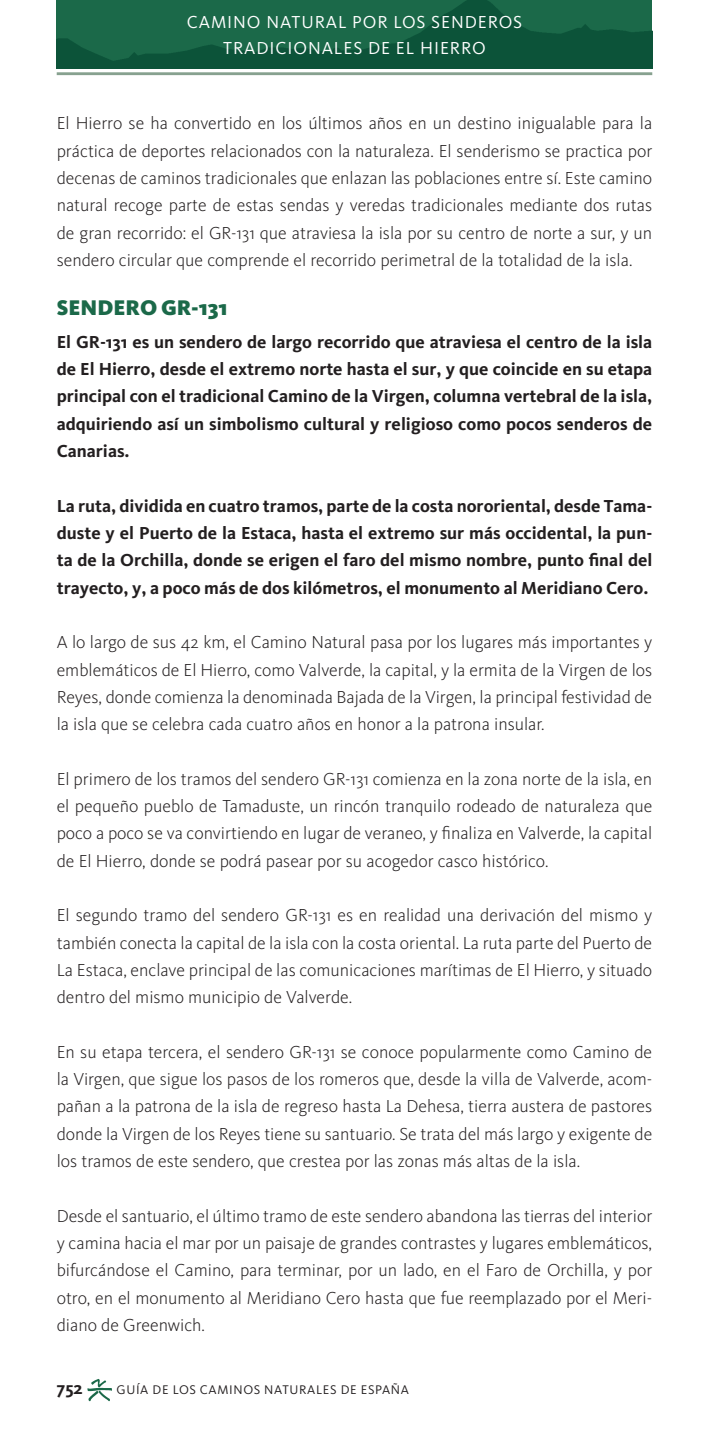
<style>
.page{position:relative;width:709px;height:1446px;background:#fff}
.page>*{position:absolute;margin:0;border:0;box-sizing:border-box;transform-origin:0 0}
.TEXTO_GENERAL{font:900 22px "Kievit";color:#1b6949}
.TEXTO_GENERAL-2{font:300 18px/27.4px "Kievit OT";color:#231f20;text-align:justify}
.TEXTO_GENERAL-3{font:700 18px/27.4px "Kievit";color:#231f20;text-align:justify}
.t1{font:18px/26px "Kievit OT";letter-spacing:.05em;color:#fff;text-align:center}
.t2{font:13px "Kievit OT";letter-spacing:.05em;color:#231f20}
</style>
<div class="page">
<img style="left:57px;top:0;width:595px;height:68px">
<hr style="left:57px;top:72px;width:595px;height:3px;background:#87a18f">
<img style="left:87px;top:1379px;width:25px;height:23px">
<p class="t1" style="left:187px;top:9px;width:337px">CAMINO NATURAL POR LOS SENDEROS<br>TRADICIONALES DE EL HIERRO</p>
<p class="TEXTO_GENERAL-2" style="left:57px;top:110px;width:597px">El Hierro se ha convertido en los últimos años en un destino inigualable para la práctica de deportes relacionados con la naturaleza. El senderismo se practica por decenas de caminos tradicionales que enlazan las poblaciones entre sí. Este camino natural recoge parte de estas sendas y veredas tradicionales mediante dos rutas de gran recorrido: el GR-131 que atraviesa la isla por su centro de norte a sur, y un sendero circular que comprende el recorrido perimetral de la totalidad de la isla.</p>
<p class="TEXTO_GENERAL" style="left:57px;top:294px;width:172px">SENDERO GR-131</p>
<p class="TEXTO_GENERAL-3" style="left:57px;top:328px;width:597px">El GR-131 es un sendero de largo recorrido que atraviesa el centro de la isla de El Hierro, desde el extremo norte hasta el sur, y que coincide en su etapa principal con el tradicional Camino de la Virgen, columna vertebral de la isla, adquiriendo así un simbolismo cultural y religioso como pocos senderos de Canarias.</p>
<p class="TEXTO_GENERAL-3" style="left:57px;top:492px;width:597px">La ruta, dividida en cuatro tramos, parte de la costa nororiental, desde Tama&shy;duste y el Puerto de la Estaca, hasta el extremo sur más occidental, la pun&shy;ta de la Orchilla, donde se erigen el faro del mismo nombre, punto final del trayecto, y, a poco más de dos kilómetros, el monumento al Meridiano Cero.</p>
<p class="TEXTO_GENERAL-2" style="left:57px;top:628px;width:597px">A lo largo de sus 42 km, el Camino Natural pasa por los lugares más importantes y emblemáticos de El Hierro, como Valverde, la capital, y la ermita de la Virgen de los Reyes, donde comienza la denominada Bajada de la Virgen, la principal festividad de la isla que se celebra cada cuatro años en honor a la patrona insular.</p>
<p class="TEXTO_GENERAL-2" style="left:57px;top:765px;width:597px">El primero de los tramos del sendero GR-131 comienza en la zona norte de la isla, en el pequeño pueblo de Tamaduste, un rincón tranquilo rodeado de naturaleza que poco a poco se va convirtiendo en lugar de veraneo, y finaliza en Valverde, la capital de El Hierro, donde se podrá pasear por su acogedor casco histórico.</p>
<p class="TEXTO_GENERAL-2" style="left:57px;top:901px;width:597px">El segundo tramo del sendero GR-131 es en realidad una derivación del mismo y también conecta la capital de la isla con la costa oriental. La ruta parte del Puerto de La Estaca, enclave principal de las comunicaciones marítimas de El Hierro, y situado dentro del mismo municipio de Valverde.</p>
<p class="TEXTO_GENERAL-2" style="left:57px;top:1038px;width:597px">En su etapa tercera, el sendero GR-131 se conoce popularmente como Camino de la Virgen, que sigue los pasos de los romeros que, desde la villa de Valverde, acom&shy;pañan a la patrona de la isla de regreso hasta La Dehesa, tierra austera de pastores donde la Virgen de los Reyes tiene su santuario. Se trata del más largo y exigente de los tramos de este sendero, que crestea por las zonas más altas de la isla.</p>
<p class="TEXTO_GENERAL-2" style="left:57px;top:1201px;width:597px">Desde el santuario, el último tramo de este sendero abandona las tierras del interior y camina hacia el mar por un paisaje de grandes contrastes y lugares emblemáticos, bifurcándose el Camino, para terminar, por un lado, en el Faro de Orchilla, y por otro, en el monumento al Meridiano Cero hasta que fue reemplazado por el Meri&shy;diano de Greenwich.</p>
<p class="TEXTO_GENERAL-3" style="left:57px;top:1374px;width:27px">752</p>
<p class="t2" style="left:117px;top:1381px;width:294px">GUÍA DE LOS CAMINOS NATURALES DE ESPAÑA</p>
</div>
